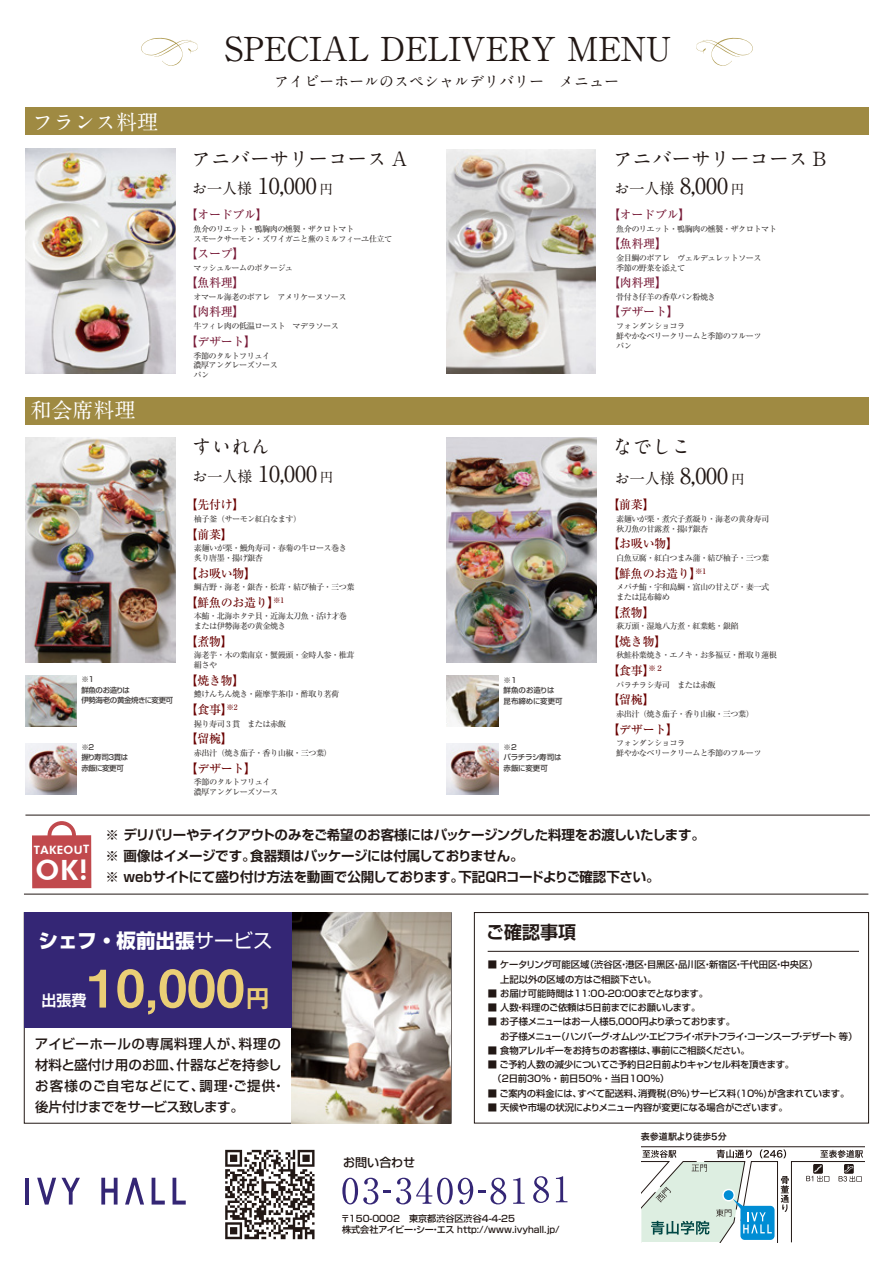
<style>
.page{position:relative;width:893px;height:1263px;background:#fff}
.page>*{position:absolute;margin:0;border:0;box-sizing:border-box;transform-origin:0 0}
.t1{font:51.75px "Midashi Go Pro MB31";color:#eace76}
.t2{font:700 33px "A1 Mincho Std";color:#221815}
.t3{font:800 27.9px "Futura BT";color:#fff}
.t4{font:700 21.9px "A1 Mincho Std";color:#221815}
.t5{font:700 21px "A1 Mincho Std";color:#fff}
.t6{font:700 19.5px "A1 Mincho Std";color:#221815}
.t7{font:800 19.5px "Shin Go Pro";color:#fff}
.t8{font:700 18px "Shin Go Pro De";color:#221815}
.t9{font:700 15px "A1 Mincho Std";color:#221815}
.t10{font:700 15px "Shin Go Pro De";color:#fff}
.t11{font:700 13.5px/21px "Shin Go Pro De";letter-spacing:-.03em;color:#221815}
.t12{font:500 13.5px/21px "Shin Go Pro";letter-spacing:.005em;color:#221815}
.t13{font:500 12.15px "Shin Go Pro";color:#221815}
.t14{font:500 12px "Ryumin Pro";letter-spacing:-.025em;color:#690000}
.t15{font:500 12px "Ryumin Pro";letter-spacing:-.025em;color:#771a37}
.t16{font:800 11.55px "Futura BT";letter-spacing:.02em;color:#fff}
.t17{font:500 9.3px/14.2px "Shin Go Pro";letter-spacing:-.02em;color:#221815}
.t18{font:500 9.3px/14.2px "Shin Go Pro";letter-spacing:-.065em;color:#221815}
.t19{font:500 9.3px/14.2px "Shin Go Pro";color:#221815}
.t20{font:500 9.15px/10.8px "Shin Go Pro";color:#221815}
.t21{font:9.15px "Hira Kaku Pro W6";color:#221815}
.t22{font:500 8.25px/9.8px "Ryumin Pro";letter-spacing:-.075em;color:#3e3a39}
.t23{font:500 7.5px/10.5px "Shin Go Pro";letter-spacing:-.05em;color:#3e3a39}
.t24{font:500 7.5px/10.5px "Shin Go Pro";color:#3e3a39}
.t25{font:500 7.5px/10.5px "Shin Go Pro";letter-spacing:-.03em;color:#3e3a39}
.s1{font-size:15px}
.s2{font-size:12.9px}
.s3{font-weight:400}
.s4{font-size:25.95px}
</style>
<div class="page">
<div style="left:474px;top:912px;width:395px;height:211px;border:1px solid #221815"></div>
<svg style="left:342px;top:1178px;width:164px;height:26px"></svg>
<svg style="left:513px;top:1178px;width:12px;height:26px"></svg>
<svg style="left:533px;top:1176px;width:16px;height:27px"></svg>
<svg style="left:556px;top:1176px;width:11px;height:26px"></svg>
<hr style="left:25px;top:1178px;width:4px;height:26px;background:#342675">
<svg style="left:37px;top:1178px;width:43px;height:26px"></svg>
<svg style="left:125px;top:1178px;width:19px;height:26px"></svg>
<svg style="left:101px;top:1178px;width:17px;height:26px"></svg>
<svg style="left:152px;top:1178px;width:13px;height:26px"></svg>
<svg style="left:173px;top:1178px;width:13px;height:26px"></svg>
<hr style="left:488px;top:951px;width:371px;height:1px;background:#221815">
<hr style="left:24px;top:894px;width:844px;height:1px;background:#221815">
<hr style="left:25px;top:815px;width:845px;height:1px;background:#221815">
<svg style="left:141px;top:37px;width:57px;height:29px"></svg>
<svg style="left:696px;top:37px;width:57px;height:29px"></svg>
<svg style="left:225px;top:1150px;width:89px;height:89px"></svg>
<img style="left:447px;top:149px;width:149px;height:224px">
<img style="left:26px;top:148px;width:150px;height:226px">
<img style="left:447px;top:437px;width:150px;height:226px">
<img style="left:26px;top:437px;width:150px;height:226px">
<hr style="left:641px;top:1146px;width:223px;height:1px;background:#221815">
<img style="left:292px;top:913px;width:159px;height:210px">
<div style="left:25px;top:913px;width:267px;height:115px;background:#342675"></div>
<svg style="left:641px;top:1149px;width:223px;height:93px"></svg>
<div style="left:25px;top:397px;width:844px;height:28px;background:#9f8a42"></div>
<div style="left:25px;top:107px;width:844px;height:27px;background:#9f8a42"></div>
<img style="left:26px;top:675px;width:51px;height:51px">
<svg style="left:32px;top:821px;width:59px;height:67px"></svg>
<img style="left:447px;top:675px;width:51px;height:51px">
<img style="left:447px;top:744px;width:51px;height:51px">
<img style="left:26px;top:744px;width:51px;height:51px">
<h3 class="t5" style="left:32px;top:105px;width:127px">フランス料理</h3>
<h3 class="t5" style="left:30px;top:393px;width:106px">和会席料理</h3>
<p class="t23" style="left:81px;top:673px;width:94px">※1<br>鮮魚のお造りは<br>伊勢海老の黄金焼きに変更可</p>
<p class="t23" style="left:81px;top:741px;width:48px">※2<br>握り寿司3貫は赤飯に変更可</p>
<h2 class="t2" style="left:225px;top:22px;width:448px">SPECIAL DELIVERY MENU</h2>
<h3 class="t9" style="left:274px;top:69px;width:346px">アイビーホールのスペシャルデリバリー　メニュー</h3>
<h3 class="t6" style="left:192px;top:143px;width:217px">アニバーサリーコース A</h3>
<h3 class="t6" style="left:613px;top:143px;width:215px">アニバーサリーコース B</h3>
<h3 class="t4" style="left:192px;top:168px;width:142px"><span class="s1">お一人様</span> 10,000 <span class="s2">円</span></h3>
<h3 class="t15" style="left:186px;top:205px;width:84px">【オードブル】</h3>
<h3 class="t15" style="left:186px;top:244px;width:60px">【スープ】</h3>
<h3 class="t15" style="left:186px;top:273px;width:60px">【魚料理】</h3>
<h3 class="t15" style="left:186px;top:302px;width:60px">【肉料理】</h3>
<h3 class="t15" style="left:186px;top:332px;width:72px">【デザート】</h3>
<p class="t22" style="left:193px;top:223px;width:201px">魚介のリエット・鴨胸肉の燻製・ザクロトマト<br>スモークサーモン・ズワイガニと蕪のミルフィーユ仕立て</p>
<p class="t22" style="left:193px;top:262px;width:101px">マッシュルームのポタージュ</p>
<p class="t22" style="left:193px;top:291px;width:155px">オマール海老のポアレ　アメリケーヌソース</p>
<p class="t22" style="left:193px;top:321px;width:147px">牛フィレ肉の低温ロースト　マデラソース</p>
<p class="t22" style="left:193px;top:350px;width:86px">季節のタルトフリュイ濃厚アングレーズソースパン</p>
<h3 class="t6" style="left:192px;top:431px;width:79px">すいれん</h3>
<h3 class="t4" style="left:193px;top:456px;width:142px"><span class="s1">お一人様</span> 10,000 <span class="s2">円</span></h3>
<h3 class="t14" style="left:186px;top:495px;width:60px">【先付け】</h3>
<h3 class="t14" style="left:186px;top:525px;width:49px">【前菜】</h3>
<h3 class="t14" style="left:186px;top:564px;width:72px">【お吸い物】</h3>
<h3 class="t14" style="left:186px;top:593px;width:100px">【鮮魚のお造り】<sup>※1</sup></h3>
<h3 class="t14" style="left:186px;top:632px;width:49px">【煮物】</h3>
<h3 class="t14" style="left:186px;top:671px;width:60px">【焼き物】</h3>
<h3 class="t14" style="left:186px;top:700px;width:53px">【食事】<sup>※2</sup></h3>
<h3 class="t14" style="left:186px;top:729px;width:49px">【留椀】</h3>
<h3 class="t14" style="left:186px;top:759px;width:72px">【デザート】</h3>
<p class="t22" style="left:194px;top:513px;width:109px">柚子釜（サーモン紅白なます）</p>
<p class="t22" style="left:194px;top:542px;width:155px">素麺いが栗・鰻角寿司・春菊の牛ロース巻き炙り唐墨・揚げ銀杏</p>
<p class="t22" style="left:194px;top:581px;width:162px">鯛吉野・海老・銀杏・松茸・結び柚子・三つ葉</p>
<p class="t22" style="left:194px;top:611px;width:155px">本鮪・北海ホタテ貝・近海太刀魚・活け才巻または伊勢海老の黄金焼き</p>
<p class="t22" style="left:194px;top:650px;width:162px">海老芋・木の葉南京・蟹饅頭・金時人参・椎茸絹さや</p>
<p class="t22" style="left:194px;top:689px;width:147px">鱧けんちん焼き・薩摩芋茶巾・酢取り茗荷</p>
<p class="t22" style="left:194px;top:718px;width:94px">握り寿司 3 貫　または赤飯</p>
<p class="t22" style="left:194px;top:747px;width:139px">赤出汁（焼き茄子・香り山椒・三つ葉）</p>
<p class="t22" style="left:194px;top:776px;width:86px">季節のタルトフリュイ濃厚アングレーズソース</p>
<p class="t24" style="left:503px;top:674px;width:61px">※1<br>鮮魚のお造りは昆布締めに変更可</p>
<p class="t25" style="left:503px;top:741px;width:60px">※2<br>バラチラシ寿司は赤飯に変更可</p>
<h3 class="t4" style="left:615px;top:168px;width:131px"><span class="s1">お一人様</span> 8,000 <span class="s2">円</span></h3>
<h3 class="t15" style="left:608px;top:205px;width:84px">【オードブル】</h3>
<h3 class="t15" style="left:608px;top:234px;width:60px">【魚料理】</h3>
<h3 class="t15" style="left:608px;top:273px;width:60px">【肉料理】</h3>
<h3 class="t15" style="left:608px;top:302px;width:72px">【デザート】</h3>
<p class="t22" style="left:616px;top:223px;width:162px">魚介のリエット・鴨胸肉の燻製・ザクロトマト</p>
<p class="t22" style="left:616px;top:252px;width:147px">金目鯛のポアレ　ヴェルデュレットソース季節の野菜を添えて</p>
<p class="t22" style="left:616px;top:291px;width:101px">骨付き仔羊の香草パン粉焼き</p>
<p class="t22" style="left:616px;top:321px;width:147px">フォンダンショコラ<br>鮮やかなベリークリームと季節のフルーツパン</p>
<h3 class="t6" style="left:613px;top:431px;width:79px">なでしこ</h3>
<h3 class="t4" style="left:615px;top:458px;width:131px"><span class="s1">お一人様</span> 8,000 <span class="s2">円</span></h3>
<h3 class="t14" style="left:608px;top:495px;width:49px">【前菜】</h3>
<h3 class="t14" style="left:608px;top:534px;width:72px">【お吸い物】</h3>
<h3 class="t14" style="left:608px;top:564px;width:100px">【鮮魚のお造り】<sup>※1</sup></h3>
<h3 class="t14" style="left:608px;top:603px;width:49px">【煮物】</h3>
<h3 class="t14" style="left:608px;top:632px;width:60px">【焼き物】</h3>
<h3 class="t14" style="left:608px;top:661px;width:57px">【食事】<sup>※２</sup></h3>
<h3 class="t14" style="left:608px;top:690px;width:49px">【留椀】</h3>
<h3 class="t14" style="left:608px;top:720px;width:72px">【デザート】</h3>
<p class="t22" style="left:616px;top:513px;width:155px">素麺いが栗・煮穴子煮凝り・海老の黄身寿司秋刀魚の甘露煮・揚げ銀杏</p>
<p class="t22" style="left:616px;top:552px;width:155px">白魚豆腐・紅白つまみ蒲・結び柚子・三つ葉</p>
<p class="t22" style="left:616px;top:581px;width:155px">メバチ鮪・宇和島鯛・富山の甘えび・妻一式または昆布締め</p>
<p class="t22" style="left:616px;top:620px;width:124px">萩万頭・湿地八方煮・紅葉麩・銀餡</p>
<p class="t22" style="left:616px;top:650px;width:162px">秋鮭朴葉焼き・エノキ・お多福豆・酢取り蓮根</p>
<p class="t22" style="left:616px;top:679px;width:101px">バラチラシ寿司　または赤飯</p>
<p class="t22" style="left:616px;top:708px;width:139px">赤出汁（焼き茄子・香り山椒・三つ葉）</p>
<p class="t22" style="left:616px;top:737px;width:147px">フォンダンショコラ<br>鮮やかなベリークリームと季節のフルーツ</p>
<h3 class="t16" style="left:34px;top:842px;width:57px">TAKEOUT</h3>
<h3 class="t3" style="left:35px;top:853px;width:55px">OK!</h3>
<h3 class="t11" style="left:106px;top:822px;width:601px">※ デリバリーやテイクアウトのみをご希望のお客様にはパッケージングした料理をお渡しいたします。※ 画像はイメージです。食器類はパッケージには付属しておりません。<br>※ webサイトにて盛り付け方法を動画で公開しております。下記QRコードよりご確認下さい。</h3>
<h3 class="t7" style="left:39px;top:925px;width:235px">シェフ・板前出張<span class="s3">サービス</span></h3>
<h1 class="t1" style="left:87px;top:946px;width:185px">10,000<span class="s4">円</span></h1>
<h3 class="t10" style="left:41px;top:988px;width:47px">出張費</h3>
<h3 class="t12" style="left:35px;top:1032px;width:252px">アイビーホールの専属料理人が、料理の材料と盛付け用のお皿、什器などを持参しお客様のご自宅などにて、調理・ご提供・後片付けまでをサービス致します。</h3>
<h3 class="t8" style="left:486px;top:917px;width:91px">ご確認事項</h3>
<p class="t19" style="left:488px;top:957px;width:331px">■ ケータリング可能区域（渋谷区・港区・目黒区・品川区・新宿区・千代田区・中央区）　 上記以外の区域の方はご相談下さい。</p>
<p class="t17" style="left:488px;top:985px;width:222px">■ お届け可能時間は11：00-20：00までとなります。</p>
<p class="t17" style="left:488px;top:999px;width:223px">■ 人数・料理のご依頼は5日前までにお願いします。　</p>
<p class="t18" style="left:488px;top:1014px;width:371px">■ お子様メニューはお一人様5,000円より承っております。<br>　 お子様メニュー（ハンバーグ・オムレツ・エビフライ・ポテトフライ・コーンスープ・デザート 等）</p>
<p class="t17" style="left:488px;top:1042px;width:264px">■ 食物アレルギーをお持ちのお客様は、事前にご相談ください。</p>
<p class="t17" style="left:488px;top:1056px;width:308px">■ ご予約人数の減少についてご予約日２日前よりキャンセル料を頂きます。　（2日前30％ ・ 前日50% ・ 当日100%）</p>
<p class="t17" style="left:488px;top:1085px;width:363px">■ ご案内の料金には、すべて配送料、消費税(８％)サービス料(１０％)が含まれています。</p>
<p class="t17" style="left:488px;top:1099px;width:302px">■ 天候や市場の状況によりメニュー内容が変更になる場合がございます。</p>
<h3 class="t13" style="left:343px;top:1153px;width:74px">お問い合わせ</h3>
<p class="t20" style="left:341px;top:1212px;width:220px">〒150-0002　東京都渋谷区渋谷4-4-25<br>株式会社アイビー・シー・エス http://www.ivyhall.jp/</p>
<p class="t21" style="left:641px;top:1128px;width:88px">表参道駅より徒歩5分</p>
</div>
